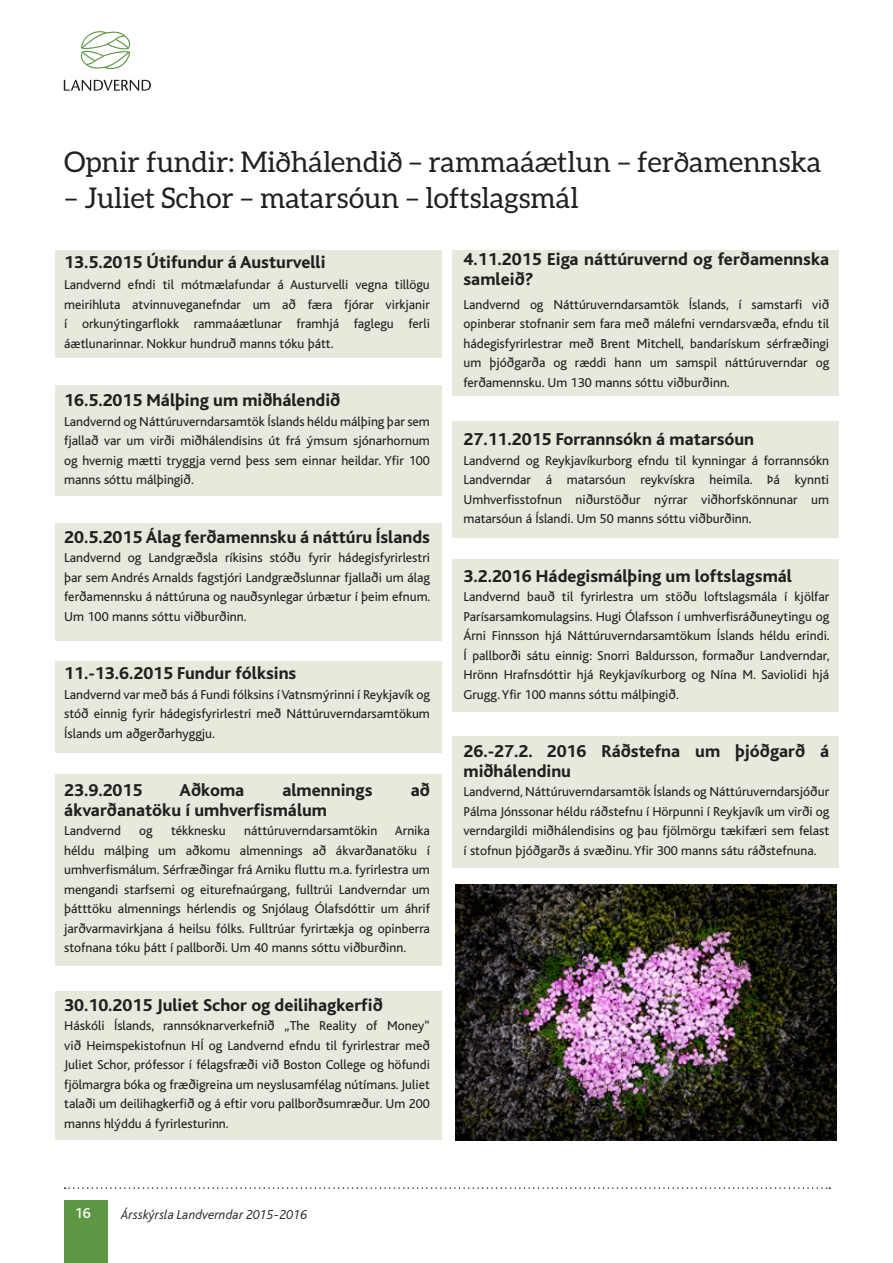
<style>
.page{position:relative;width:893px;height:1263px;background:#fff}
.page>*{position:absolute;margin:0;border:0;box-sizing:border-box;transform-origin:0 0}
.t1{font:28.5px "Aleo";color:#231f20}
.t2{font:800 18px/19.5px "Bliss";color:#231f20}
.t3{font:500 15px "Bliss";color:#fff}
.t4{font:13.5px/19.5px "Bliss";color:#231f20;text-align:justify}
.t5{font:italic 300 13.5px "Bliss";letter-spacing:.01em;color:#231f20}
</style>
<div class="page">
<svg style="left:65px;top:1187px;width:765px;height:2px"></svg>
<svg style="left:64px;top:80px;width:87px;height:11px"></svg>
<svg style="left:80px;top:31px;width:51px;height:38px"></svg>
<div style="left:64px;top:1200px;width:44px;height:63px;background:#5e9743"></div>
<div style="left:55px;top:251px;width:387px;height:107px;background:#e5eadc"></div>
<div style="left:452px;top:251px;width:387px;height:145px;background:#e5eadc"></div>
<div style="left:452px;top:422px;width:387px;height:116px;background:#e5eadc"></div>
<div style="left:452px;top:559px;width:387px;height:152px;background:#e5eadc"></div>
<div style="left:452px;top:736px;width:387px;height:131px;background:#e5eadc"></div>
<div style="left:55px;top:385px;width:387px;height:110px;background:#e5eadc"></div>
<div style="left:55px;top:523px;width:387px;height:118px;background:#e5eadc"></div>
<div style="left:55px;top:661px;width:387px;height:92px;background:#e5eadc"></div>
<div style="left:55px;top:775px;width:387px;height:191px;background:#e5eadc"></div>
<div style="left:55px;top:991px;width:387px;height:149px;background:#e5eadc"></div>
<img style="left:455px;top:884px;width:381px;height:256px">
<h1 class="t1" style="left:64px;top:146px;width:759px">Opnir fundir: Miðhálendið – rammaáætlun – ferðamennska</h1>
<h1 class="t1" style="left:64px;top:182px;width:516px">– Juliet Schor – matarsóun – loftslagsmál</h1>
<h2 class="t2" style="left:463px;top:250px;width:367px">4.11.2015 Eiga náttúruvernd og ferðamennska samleið?</h2>
<p class="t4" style="left:463px;top:295px;width:367px">Landvernd og Náttúruverndarsamtök Íslands, í samstarfi við opinberar stofnanir sem fara með málefni verndarsvæða, efndu til hádegisfyrirlestrar með Brent Mitchell, bandarískum sérfræðingi um þjóðgarða og ræddi hann um samspil náttúruverndar og ferðamennsku. Um 130 manns sóttu viðburðinn.</p>
<h2 class="t2" style="left:64px;top:252px;width:263px">13.5.2015 Útifundur á Austurvelli</h2>
<p class="t4" style="left:64px;top:275px;width:367px">Landvernd efndi til mótmælafundar á Austurvelli vegna tillögu meirihluta atvinnuveganefndar um að færa fjórar virkjanir í orkunýtingarflokk rammaáætlunar framhjá faglegu ferli áætlunarinnar. Nokkur hundruð manns tóku þátt.</p>
<h2 class="t2" style="left:64px;top:391px;width:278px">16.5.2015 Málþing um miðhálendið</h2>
<p class="t4" style="left:64px;top:412px;width:367px">Landvernd og Náttúruverndarsamtök Íslands héldu málþing þar sem fjallað var um virði miðhálendisins út frá ýmsum sjónarhornum og hvernig mætti tryggja vernd þess sem einnar heildar. Yfir 100 manns sóttu málþingið.</p>
<h2 class="t2" style="left:64px;top:528px;width:367px">20.5.2015 Álag ferðamennsku á náttúru Íslands</h2>
<p class="t4" style="left:64px;top:548px;width:368px">Landvernd og Landgræðsla ríkisins stóðu fyrir hádegisfyrirlestri þar sem Andrés Arnalds fagstjóri Landgræðslunnar fjallaði um álag ferðamennsku á náttúruna og nauðsynlegar úrbætur í þeim efnum.<br>Um 100 manns sóttu viðburðinn.</p>
<h2 class="t2" style="left:64px;top:664px;width:234px">11.-13.6.2015 Fundur fólksins</h2>
<p class="t4" style="left:64px;top:685px;width:367px">Landvernd var með bás á Fundi fólksins í Vatnsmýrinni í Reykjavík og stóð einnig fyrir hádegisfyrirlestri með Náttúruverndarsamtökum Íslands um aðgerðarhyggju.</p>
<h2 class="t2" style="left:64px;top:781px;width:80px">23.9.2015</h2>
<h2 class="t2" style="left:180px;top:781px;width:66px">Aðkoma</h2>
<h2 class="t2" style="left:282px;top:781px;width:92px">almennings</h2>
<h2 class="t2" style="left:411px;top:781px;width:21px">að</h2>
<h2 class="t2" style="left:64px;top:801px;width:264px">ákvarðanatöku í umhverfismálum</h2>
<p class="t4" style="left:64px;top:821px;width:58px">Landvernd</p>
<p class="t4" style="left:139px;top:821px;width:15px">og</p>
<p class="t4" style="left:171px;top:821px;width:56px">tékknesku</p>
<p class="t4" style="left:244px;top:821px;width:135px">náttúruverndarsamtökin</p>
<p class="t4" style="left:64px;top:821px;width:367px;text-indent:331px">Arnika héldu málþing um aðkomu almennings að ákvarðanatöku í umhverfismálum. Sérfræðingar frá Arniku fluttu m.a. fyrirlestra um mengandi starfsemi og eiturefnaúrgang, fulltrúi Landverndar um þátttöku almennings hérlendis og Snjólaug Ólafsdóttir um áhrif jarðvarmavirkjana á heilsu fólks. Fulltrúar fyrirtækja og opinberra stofnana tóku þátt í pallborði. Um 40 manns sóttu viðburðinn.</p>
<h2 class="t2" style="left:64px;top:996px;width:320px">30.10.2015 Juliet Schor og deilihagkerfið</h2>
<p class="t4" style="left:64px;top:1016px;width:367px">Háskóli Íslands, rannsóknarverkefnið „The Reality of Money“ við Heimspekistofnun HÍ og Landvernd efndu til fyrirlestrar með Juliet Schor, prófessor í félagsfræði við Boston College og höfundi fjölmargra bóka og fræðigreina um neyslusamfélag nútímans. Juliet talaði um deilihagkerfið og á eftir voru pallborðsumræður. Um 200 manns hlýddu á fyrirlesturinn.</p>
<p class="t3" style="left:75px;top:1206px;width:17px">16</p>
<p class="t5" style="left:121px;top:1207px;width:187px">Ársskýrsla Landverndar 2015-2016</p>
<h2 class="t2" style="left:463px;top:430px;width:292px">27.11.2015 Forrannsókn á matarsóun</h2>
<p class="t4" style="left:463px;top:451px;width:367px">Landvernd og Reykjavíkurborg efndu til kynningar á forrannsókn Landverndar á matarsóun reykvískra heimila. Þá kynnti Umhverfisstofnun niðurstöður nýrrar viðhorfskönnunar um matarsóun á Íslandi. Um 50 manns sóttu viðburðinn.</p>
<h2 class="t2" style="left:463px;top:567px;width:330px">3.2.2016 Hádegismálþing um loftslagsmál</h2>
<p class="t4" style="left:463px;top:587px;width:368px">Landvernd bauð til fyrirlestra um stöðu loftslagsmála í kjölfar Parísarsamkomulagsins. Hugi Ólafsson í umhverfisráðuneytingu og Árni Finnsson hjá Náttúruverndarsamtökum Íslands héldu erindi.<br>Í pallborði sátu einnig: Snorri Baldursson, formaður Landverndar, Hrönn Hrafnsdóttir hjá Reykjavíkurborg og Nína M. Saviolidi hjá Grugg. Yfir 100 manns sóttu málþingið.</p>
<h2 class="t2" style="left:463px;top:742px;width:367px">26.-27.2. 2016 Ráðstefna um þjóðgarð á miðhálendinu</h2>
<p class="t4" style="left:463px;top:782px;width:367px">Landvernd, Náttúruverndarsamtök Íslands og Náttúruverndarsjóður Pálma Jónssonar héldu ráðstefnu í Hörpunni í Reykjavík um virði og verndargildi miðhálendisins og þau fjölmörgu tækifæri sem felast í stofnun þjóðgarðs á svæðinu. Yfir 300 manns sátu ráðstefnuna.</p>
</div>
